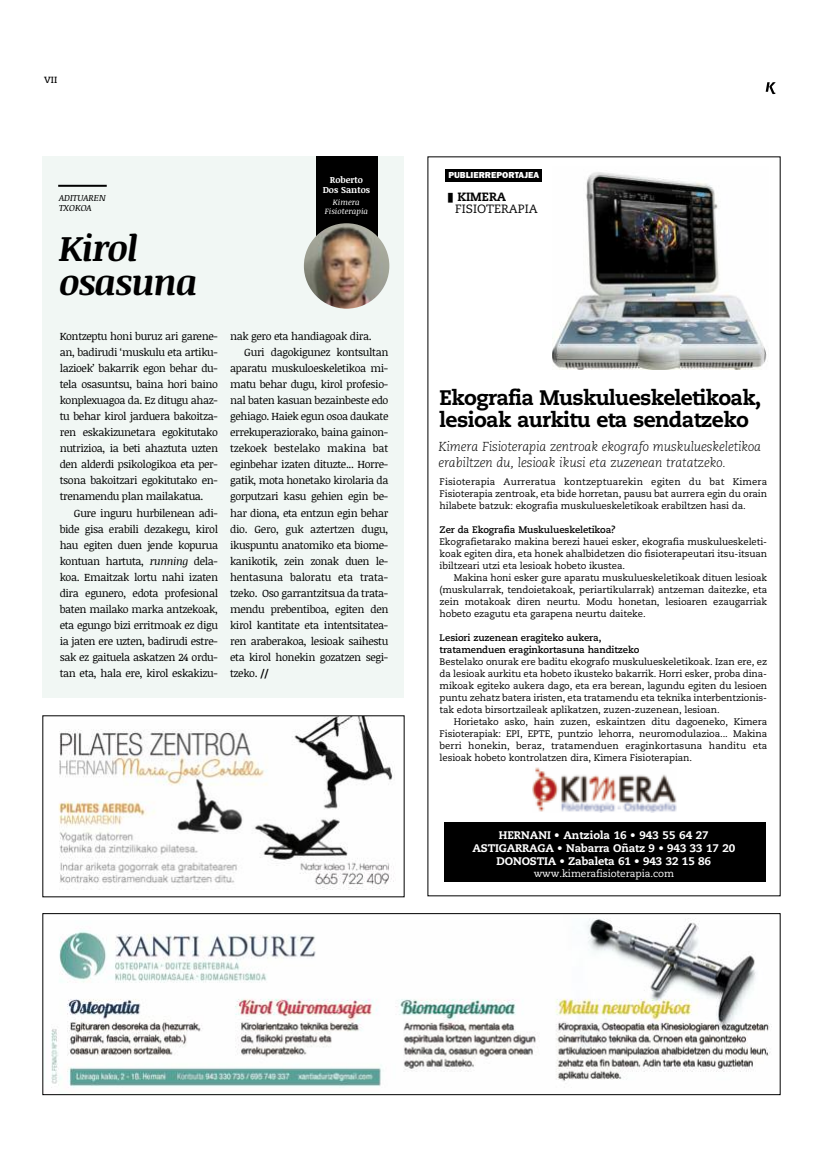
<style>
.page{position:relative;width:823px;height:1163px;background:#fff}
.page>*{position:absolute;margin:0;border:0;box-sizing:border-box;transform-origin:0 0}
.t1{font:italic 700 36px/34.2px "Noticia Text";letter-spacing:-.045em;color:#000}
.t2{font:800 21px/22px "Caecilia LT Std";letter-spacing:-.03em;color:#000}
.t3{font:italic 300 13px/16px "Caecilia LT Std";letter-spacing:-.01em;color:#000}
.t4{font:12px "Caecilia LT Std";color:#050505}
.t5{font:800 12px "Caecilia LT Std";color:#050505}
.t6{font:800 11px/13.2px "Caecilia LT Std";letter-spacing:-.01em;color:#fff;text-align:center}
.t7{font:10.8px/16px "Noticia Text";letter-spacing:-.035em;color:#000;text-align:justify}
.t8{font:10.8px "Noticia Text";letter-spacing:-.01em;color:#000}
.t9{font:10px "Caecilia LT Std";letter-spacing:-.01em;color:#fff}
.t10{font:9.5px/12px "Caecilia LT Std";letter-spacing:-.01em;color:#000;text-align:justify}
.t11{font:700 9.5px/12px "Caecilia LT Std";letter-spacing:-.01em;color:#000}
.t12{font:800 9px "Franklin Gothic";color:#fff}
.t13{font:700 9px/10px "Noticia Text";color:#fff;text-align:center}
.t14{font:italic 9px/9.8px "Noticia Text";color:#000}
.t15{font:700 9px "Caecilia LT Std";color:#000}
.t16{font:italic 8px/9px "Noticia Text";color:#fff;text-align:center}
.s1{font-style:italic}
.s2{font-weight:700}
</style>
<div class="page">
<div style="left:43px;top:157px;width:361px;height:540px;background:#f1f7f4"></div>
<svg style="left:765px;top:82px;width:10px;height:12px"></svg>
<img style="left:58px;top:717px;width:336px;height:173px">
<img style="left:51px;top:918px;width:721px;height:170px">
<div style="left:43px;top:913px;width:737px;height:181px;border:1px solid #000"></div>
<div style="left:445px;top:169px;width:96px;height:13px;background:#000"></div>
<div style="left:444px;top:821px;width:321px;height:60px;background:#000"></div>
<img style="left:552px;top:172px;width:215px;height:198px">
<img style="left:532px;top:767px;width:144px;height:45px">
<hr style="left:58px;top:185px;width:49px;height:2px;background:#000">
<div style="left:316px;top:157px;width:61px;height:110px;background:#000"></div>
<img style="left:304px;top:223px;width:85px;height:85px;border-radius:50%">
<p class="t15" style="left:44px;top:76px;width:15px">VII</p>
<p class="t14" style="left:59px;top:193px;width:48px">ADITUAREN<br>TXOKOA</p>
<h1 class="t1" style="left:59px;top:231px;width:140px">Kirol osasuna</h1>
<p class="t13" style="left:322px;top:175px;width:49px">Roberto<br>Dos Santos</p>
<p class="t16" style="left:324px;top:198px;width:45px">Kimera<br>Fisioterapia</p>
<p class="t7" style="left:60px;top:328px;width:160px">Kontzeptu honi buruz ari garene&shy;an, badirudi ‘muskulu eta artiku&shy;lazioek’ bakarrik egon behar du&shy;tela osasuntsu, baina hori baino konplexuagoa da. Ez ditugu ahaz&shy;tu behar kirol jarduera bakoitza&shy;ren eskakizunetara egokitutako nutrizioa, ia beti ahaztuta uzten den alderdi psikologikoa eta per&shy;tsona bakoitzari egokitutako en&shy;trenamendu plan mailakatua.</p>
<p class="t7" style="left:60px;top:504px;width:160px;text-indent:14px">Gure inguru hurbilenean adi&shy;bide gisa erabili dezakegu, kirol hau egiten duen jende kopurua kontuan hartuta, <span class="s1">running</span> dela&shy;koa. Emaitzak lortu nahi izaten dira egunero, edota profesional baten mailako marka antzekoak, eta egungo bizi erritmoak ez digu ia jaten ere uzten, badirudi estre&shy;sak ez gaituela askatzen 24 ordu&shy;tan eta, hala ere, kirol eskakizu-</p>
<p class="t7" style="left:230px;top:328px;width:143px">nak gero eta handiagoak dira.</p>
<p class="t7" style="left:244px;top:344px;width:146px">Guri dagokigunez kontsultan</p>
<p class="t7" style="left:230px;top:360px;width:159px">aparatu muskuloeskeletikoa mi-</p>
<p class="t7" style="left:230px;top:376px;width:159px">matu behar dugu, kirol profesio-</p>
<p class="t7" style="left:230px;top:392px;width:160px">nal baten kasuan bezainbeste edo</p>
<p class="t7" style="left:230px;top:408px;width:160px">gehiago. Haiek egun osoa daukate</p>
<p class="t7" style="left:230px;top:424px;width:159px">errekuperaziorako, baina gainon-</p>
<p class="t8" style="left:230px;top:442px;width:160px">tzekoek bestelako makina bat</p>
<p class="t7" style="left:230px;top:456px;width:159px">eginbehar izaten dituzte... Horre-</p>
<p class="t7" style="left:230px;top:472px;width:160px">gatik, mota honetako kirolaria da</p>
<p class="t7" style="left:230px;top:488px;width:159px">gorputzari kasu gehien egin be-</p>
<p class="t7" style="left:230px;top:504px;width:160px">har diona, eta entzun egin behar</p>
<p class="t7" style="left:230px;top:520px;width:160px">dio. Gero, guk aztertzen dugu,</p>
<p class="t7" style="left:230px;top:536px;width:159px">ikuspuntu anatomiko eta biome-</p>
<p class="t7" style="left:230px;top:552px;width:159px">kanikotik, zein zonak duen le-</p>
<p class="t8" style="left:230px;top:570px;width:159px">hentasuna baloratu eta trata-</p>
<p class="t7" style="left:230px;top:584px;width:159px">tzeko. Oso garrantzitsua da trata-</p>
<p class="t7" style="left:230px;top:600px;width:160px">mendu prebentiboa, egiten den</p>
<p class="t7" style="left:230px;top:616px;width:159px">kirol kantitate eta intentsitatea-</p>
<p class="t7" style="left:230px;top:632px;width:160px">ren araberakoa, lesioak saihestu</p>
<p class="t7" style="left:230px;top:648px;width:159px">eta kirol honekin gozatzen segi-</p>
<p class="t7" style="left:230px;top:664px;width:40px">tzeko. <span class="s2">//</span></p>
<p class="t12" style="left:448px;top:170px;width:92px">PUBLIERREPORTAJEA</p>
<p class="t5" style="left:457px;top:191px;width:50px">KIMERA</p>
<p class="t4" style="left:455px;top:203px;width:84px">FISIOTERAPIA</p>
<h2 class="t2" style="left:439px;top:389px;width:323px">Ekografia Muskulueskeletikoak, lesioak aurkitu eta sendatzeko</h2>
<p class="t3" style="left:438px;top:439px;width:324px">Kimera Fisioterapia zentroak ekografo muskulueskeletikoa erabiltzen du, lesioak ikusi eta zuzenean tratatzeko.</p>
<p class="t10" style="left:439px;top:476px;width:329px">Fisioterapia Aurreratua kontzeptuarekin egiten du bat Kimera Fisioterapia zentroak, eta bide horretan, pausu bat aurrera egin du orain hilabete batzuk: ekografia muskulueskeletikoak erabiltzen hasi da.</p>
<p class="t11" style="left:439px;top:524px;width:178px">Zer da Ekografia Muskulueskeletikoa?</p>
<p class="t10" style="left:439px;top:536px;width:329px">Ekografietarako makina berezi hauei esker, ekografia muskulueskeleti&shy;koak egiten dira, eta honek ahalbidetzen dio fisioterapeutari itsu-itsuan ibiltzeari utzi eta lesioak hobeto ikustea.</p>
<p class="t10" style="left:439px;top:572px;width:329px;text-indent:14px">Makina honi esker gure aparatu muskulueskeletikoak dituen lesioak (muskularrak, tendoietakoak, periartikularrak) antzeman daitezke, eta zein motakoak diren neurtu. Modu honetan, lesioaren ezaugarriak hobeto ezagutu eta garapena neurtu daiteke.</p>
<p class="t11" style="left:439px;top:632px;width:201px">Lesiori zuzenean eragiteko aukera, tratamenduen eraginkortasuna handitzeko</p>
<p class="t10" style="left:439px;top:656px;width:329px">Bestelako onurak ere baditu ekografo muskulueskeletikoak. Izan ere, ez da lesioak aurkitu eta hobeto ikusteko bakarrik. Horri esker, proba dina&shy;mikoak egiteko aukera dago, eta era berean, lagundu egiten du lesioen puntu zehatz batera iristen, eta tratamendu eta teknika interbentzionis&shy;tak edota birsortzaileak aplikatzen, zuzen-zuzenean, lesioan.</p>
<p class="t10" style="left:439px;top:716px;width:329px;text-indent:14px">Horietako asko, hain zuzen, eskaintzen ditu dagoeneko, Kimera Fisioterapiak: EPI, EPTE, puntzio lehorra, neuromodulazioa... Makina berri honekin, beraz, tratamenduen eraginkortasuna handitu eta lesioak hobeto kontrolatzen dira, Kimera Fisioterapian.</p>
<p class="t6" style="left:472px;top:829px;width:264px">HERNANI • Antziola 16 • 943 55 64 27<br>ASTIGARRAGA • Nabarra Oñatz 9 • 943 33 17 20<br>DONOSTIA • Zabaleta 61 • 943 32 15 86</p>
<p class="t9" style="left:533px;top:869px;width:142px">www.kimerafisioterapia.com</p>
</div>
